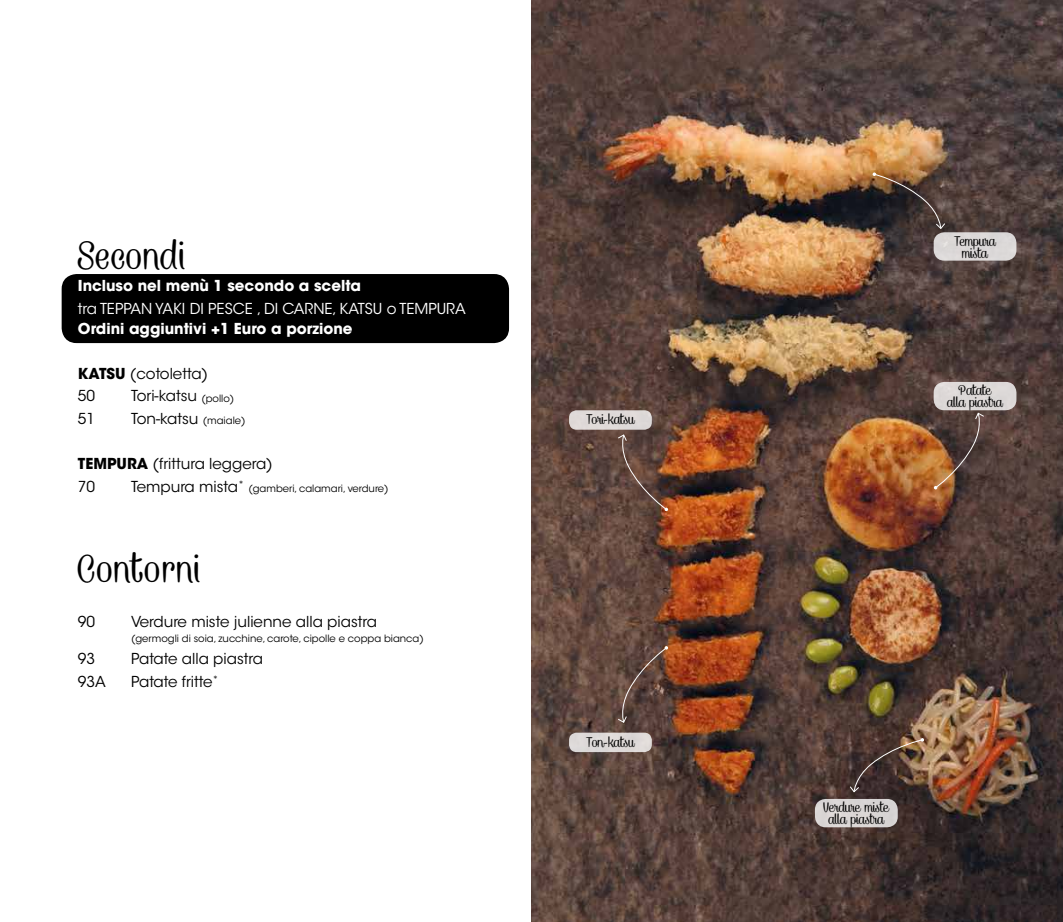
<style>
.page{position:relative;width:1063px;height:922px;background:#fff}
.page>*{position:absolute;margin:0;border:0;box-sizing:border-box;transform-origin:0 0}
.t1{font:45px "Caneletter Sans Personal Use";color:#000}
.t2{font:16px/12px "Caneletter Script Personal Use";color:#000;text-align:center}
.t3{font:15px/22.5px "ITC Avant Garde Std";color:#000}
.t4{font:700 15px "ITC Avant Garde Std";color:#fff}
.t5{font:15px "ITC Avant Garde Std";color:#fff}
.t6{font:10px "ITC Avant Garde Std";color:#000}
.s1{font-weight:700}
.s2{font-size:10px}
.s3{font-size:15px}
</style>
<div class="page">
<div style="left:62px;top:274px;width:447px;height:69px;background:#000;border-radius:15px"></div>
<img style="left:531px;top:0;width:532px;height:921px">
<svg style="left:872px;top:172px;width:74px;height:58px;background:#4b3c34"></svg>
<svg style="left:934px;top:412px;width:51px;height:77px;background:#654a3b"></svg>
<svg style="left:617px;top:433px;width:51px;height:78px;background:#664a3f"></svg>
<svg style="left:617px;top:646px;width:51px;height:77px;background:#624a41"></svg>
<img style="left:849px;top:737px;width:75px;height:55px">
<div style="left:934px;top:232px;width:82px;height:28px;background:#dbd8d7;border-radius:11px"></div>
<div style="left:934px;top:382px;width:82px;height:28px;background:#ddd9d7;border-radius:11px"></div>
<div style="left:815px;top:798px;width:83px;height:29px;background:#dad5d5;border-radius:11px"></div>
<div style="left:569px;top:410px;width:83px;height:19px;background:#dfd9d8;border-radius:8px"></div>
<div style="left:569px;top:732px;width:83px;height:19px;background:#dedad8;border-radius:8px"></div>
<h1 class="t1" style="left:78px;top:233px;width:110px">Secondi</h1>
<p class="t4" style="left:78px;top:276px;width:284px">Incluso nel menù 1 secondo a scelta</p>
<p class="t5" style="left:78px;top:299px;width:389px">tra TEPPAN YAKI DI PESCE , DI CARNE, KATSU o TEMPURA</p>
<p class="t4" style="left:78px;top:318px;width:276px">Ordini aggiuntivi +1 Euro a porzione</p>
<p class="t3" style="left:78px;top:362px;width:132px"><span class="s1">KATSU</span> (cotoletta)<br>50</p>
<p class="t3" style="left:131px;top:385px;width:105px">Tori-katsu <span class="s2">(pollo)</span></p>
<p class="t3" style="left:78px;top:407px;width:19px">51</p>
<p class="t3" style="left:131px;top:407px;width:116px">Ton-katsu <span class="s2">(maiale)</span></p>
<p class="t3" style="left:78px;top:452px;width:196px"><span class="s1">TEMPURA</span> (frittura leggera)<br>70</p>
<p class="t6" style="left:131px;top:482px;width:259px"><span class="s3">Tempura mista</span>* (gamberi, calamari, verdure)</p>
<h1 class="t1" style="left:78px;top:545px;width:125px">Contorni</h1>
<p class="t3" style="left:78px;top:610px;width:19px">90</p>
<p class="t3" style="left:131px;top:610px;width:247px">Verdure miste julienne alla piastra</p>
<p class="t6" style="left:131px;top:632px;width:294px">(germogli di soia, zucchine, carote, cipolle e coppa bianca)</p>
<p class="t3" style="left:78px;top:647px;width:19px">93</p>
<p class="t3" style="left:131px;top:647px;width:133px">Patate alla piastra</p>
<p class="t3" style="left:78px;top:670px;width:29px">93A</p>
<p class="t3" style="left:131px;top:670px;width:89px">Patate fritte<sup>*</sup></p>
<p class="t2" style="left:586px;top:414px;width:50px">Tori-katsu</p>
<p class="t2" style="left:586px;top:736px;width:49px">Ton-katsu</p>
<p class="t2" style="left:954px;top:235px;width:43px">Tempura mista</p>
<p class="t2" style="left:947px;top:385px;width:57px">Patate<br>alla piastra</p>
<p class="t2" style="left:823px;top:801px;width:67px">Verdure miste alla piastra</p>
</div>
